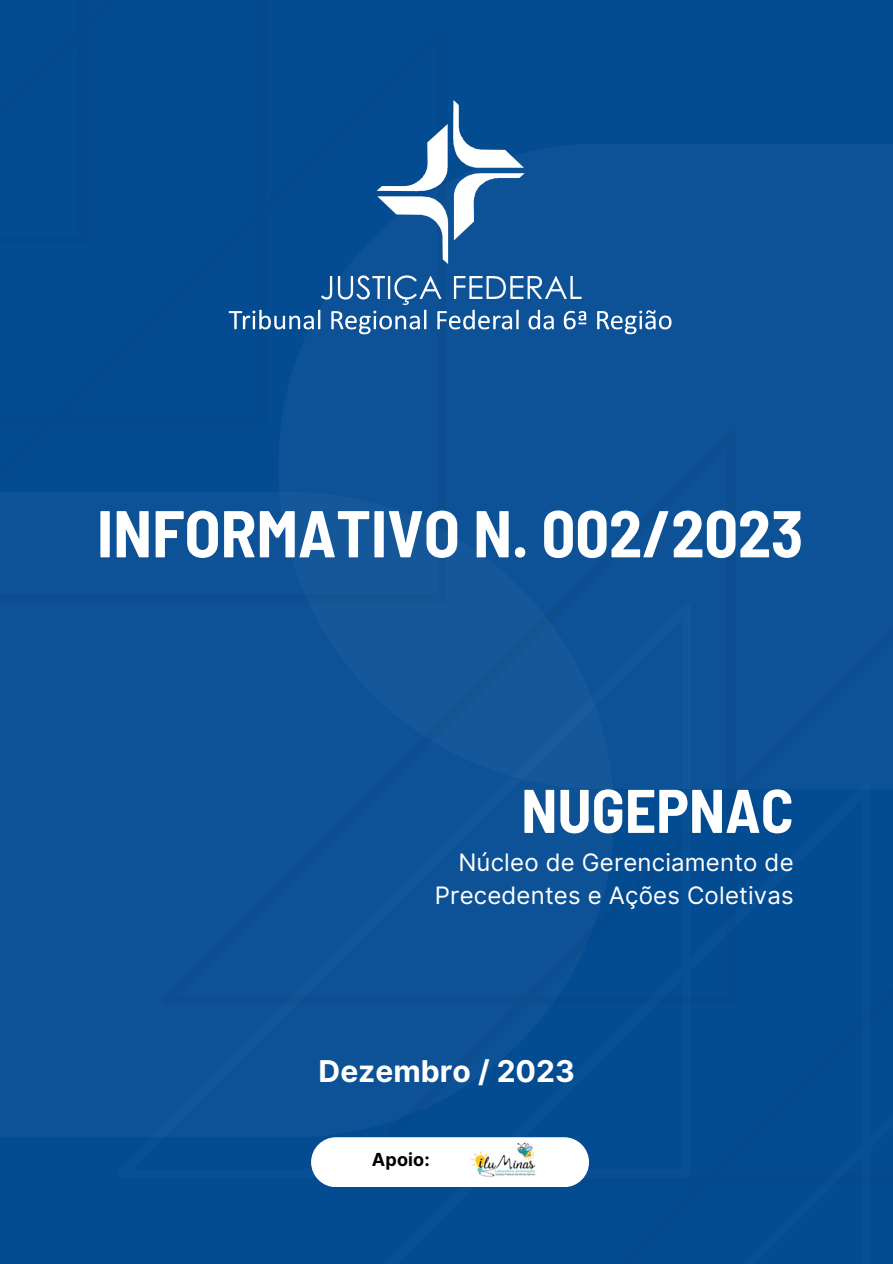
<style>
.page{position:relative;width:893px;height:1264px;background:#fff}
.page>*{position:absolute;margin:0;border:0;box-sizing:border-box;transform-origin:0 0}
.t1{font:700 semi-condensed 66px "Barlow";color:#fff}
.t2{font:700 semi-condensed 61.5px "Barlow";color:#fff}
.t3{font:700 30px "Inter";color:#fff}
.t4{font:24px/32.7px "Inter";letter-spacing:.005em;color:#fff;text-align:right}
.t5{font:700 18px "Inter";letter-spacing:.01em;color:#000}
</style>
<div class="page">
<div style="left:0;top:0;width:892px;height:1263px;background:#044c92"></div>
<div style="left:446px;top:532px;width:88px;height:71px;background:#15589a"></div>
<svg style="left:228px;top:311px;width:218px;height:292px;fill:#0d5296"></svg>
<svg style="left:152px;top:603px;width:719px;height:584px;fill:#0d5296"></svg>
<svg style="left:376px;top:100px;width:148px;height:164px"></svg>
<svg style="left:229px;top:275px;width:442px;height:59px"></svg>
<div style="left:311px;top:1137px;width:278px;height:50px;background:#fff;border-radius:25px"></div>
<img style="left:470px;top:1142px;width:66px;height:35px">
<p class="t1" style="left:97px;top:491px;width:707px">INFORMATIVO N. 002/2023</p>
<p class="t2" style="left:521px;top:771px;width:274px">NUGEPNAC</p>
<p class="t4" style="left:435px;top:846px;width:360px">Núcleo de Gerenciamento de<br>Precedentes e Ações Coletivas</p>
<p class="t3" style="left:318px;top:1053px;width:258px">Dezembro / 2023</p>
<p class="t5" style="left:372px;top:1148px;width:59px">Apoio:</p>
</div>
